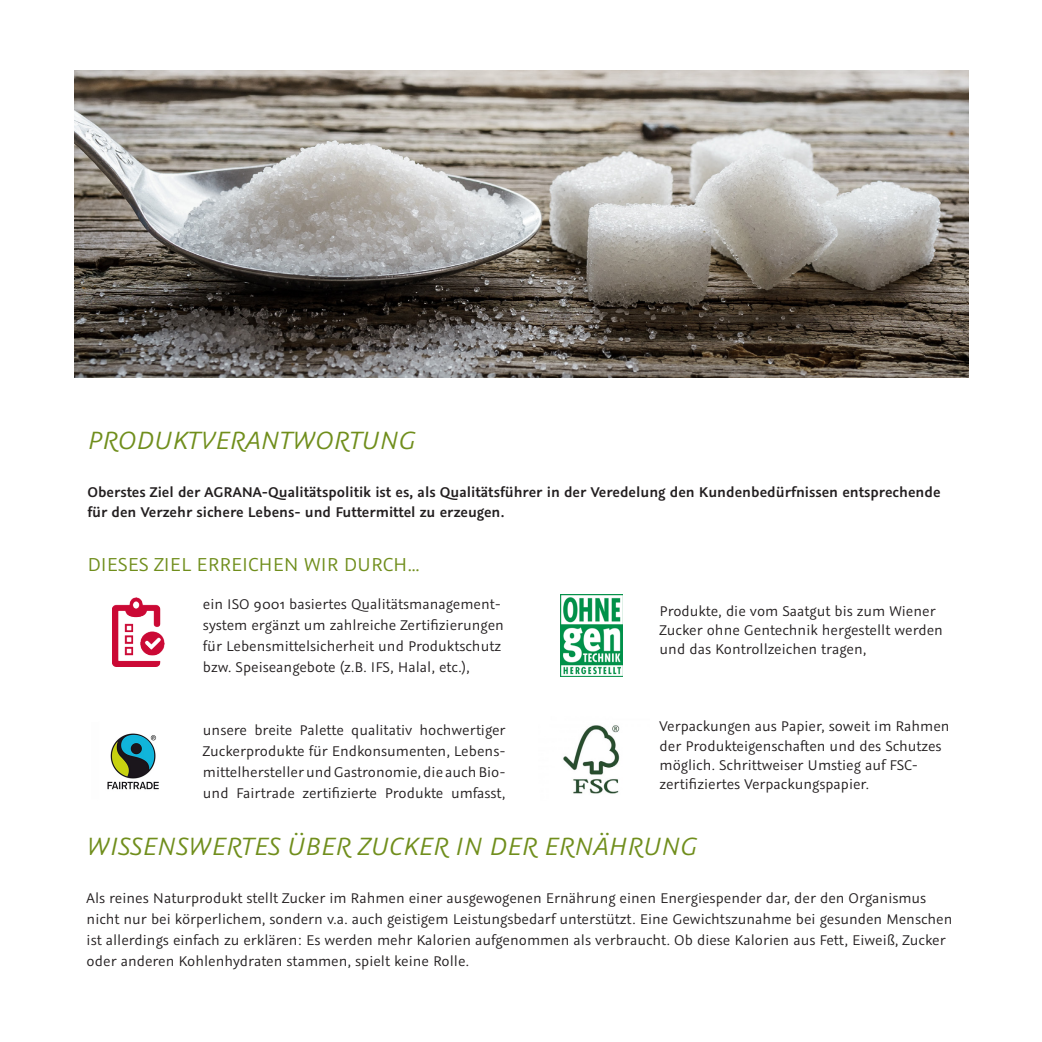
<style>
.page{position:relative;width:1042px;height:1042px;background:#fff}
.page>*{position:absolute;margin:0;border:0;box-sizing:border-box;transform-origin:0 0}
.t1{font:italic 28px "Graublau Sans";color:#708e1c}
.t2{font:21px "Graublau Sans";color:#708e1c}
.t3{font:15.75px/21px "Graublau Sans";color:#231f20}
.t4{font:600 15.75px/19.2px "Graublau Sans";color:#231f20}
</style>
<div class="page">
<img style="left:75px;top:71px;width:893px;height:306px">
<img style="left:113px;top:598px;width:51px;height:68px">
<img style="left:561px;top:594px;width:61px;height:82px">
<img style="left:107px;top:733px;width:52px;height:57px">
<img style="left:563px;top:725px;width:57px;height:69px">
<h1 class="t1" style="left:87px;top:423px;width:330px">PRODUKTVERANTWORTUNG</h1>
<p class="t4" style="left:87px;top:483px;width:854px">Oberstes Ziel der AGRANA-Qualitätspolitik ist es, als Qualitätsführer in der Veredelung den Kundenbedürfnissen entsprechende für den Verzehr sichere Lebens- und Futtermittel zu erzeugen.</p>
<h2 class="t2" style="left:87px;top:552px;width:334px">DIESES ZIEL ERREICHEN WIR DURCH…</h2>
<p class="t3" style="left:203px;top:594px;width:302px">ein ISO 9001 basiertes Qualitätsmanagement&shy;system ergänzt um zahlreiche Zertifizierungen für Lebensmittelsicherheit und Produktschutz bzw. Speiseangebote (z.B. IFS, Halal, etc.),</p>
<p class="t3" style="left:659px;top:601px;width:285px;line-height:19.2px">Produkte, die vom Saatgut bis zum Wiener<br>Zucker ohne Gentechnik hergestellt werden und das Kontrollzeichen tragen,</p>
<p class="t3" style="left:203px;top:720px;width:304px;text-align:justify">unsere breite Palette qualitativ hochwertiger Zuckerprodukte für Endkonsumenten, Lebens&shy;mittelhersteller und Gastronomie, die auch Bio&shy;und Fairtrade zertifizierte Produkte umfasst,</p>
<p class="t3" style="left:659px;top:717px;width:291px;line-height:19.2px">Verpackungen aus Papier, soweit im Rahmen der Produkteigenschaften und des Schutzes möglich. Schrittweiser Umstieg auf FSC&shy;zertifiziertes Verpackungspapier.</p>
<h1 class="t1" style="left:87px;top:829px;width:612px">WISSENSWERTES ÜBER ZUCKER IN DER ERNÄHRUNG</h1>
<p class="t3" style="left:87px;top:888px;width:867px">Als reines Naturprodukt stellt Zucker im Rahmen einer ausgewogenen Ernährung einen Energiespender dar, der den Organismus nicht nur bei körperlichem, sondern v.a. auch geistigem Leistungsbedarf unterstützt. Eine Gewichtszunahme bei gesunden Menschen ist allerdings einfach zu erklären: Es werden mehr Kalorien aufgenommen als verbraucht. Ob diese Kalorien aus Fett, Eiweiß, Zucker oder anderen Kohlenhydraten stammen, spielt keine Rolle.</p>
</div>
